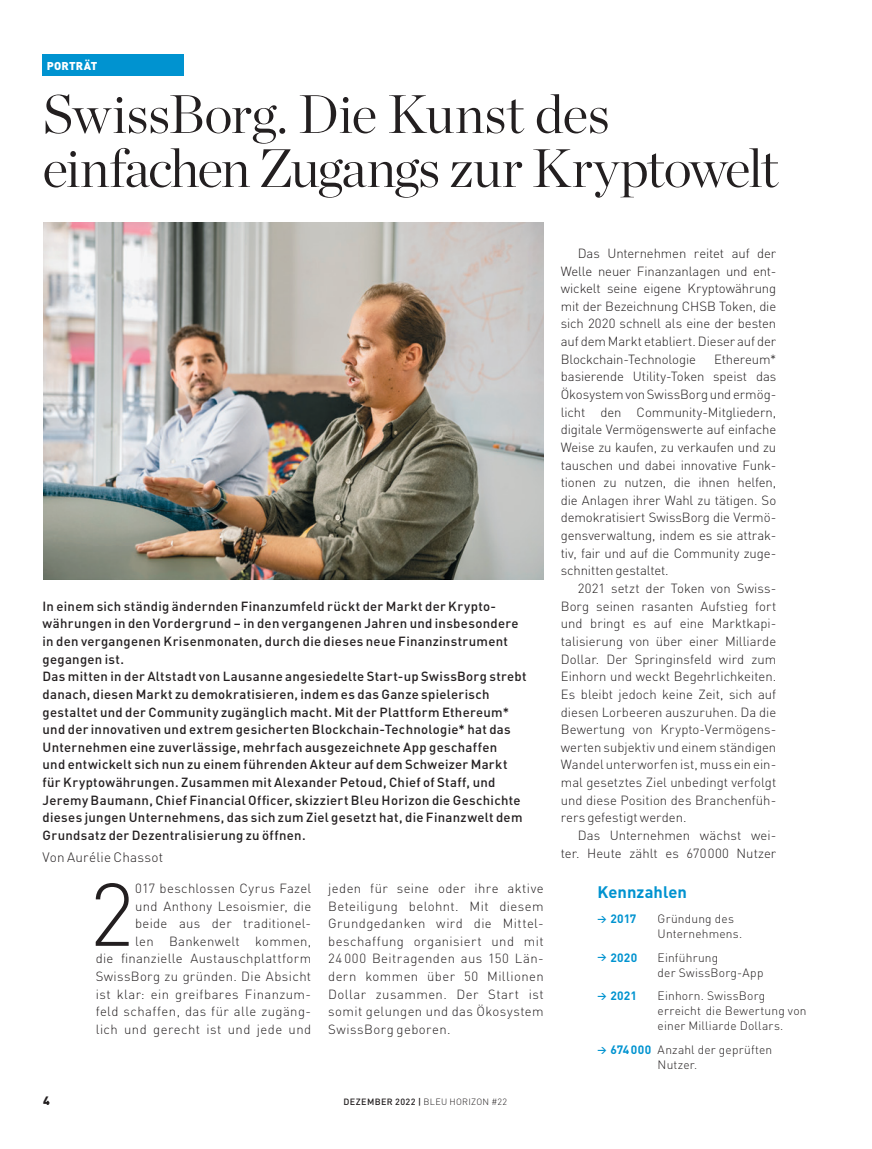
<style>
.page{position:relative;width:872px;height:1149px;background:#fff}
.page>*{position:absolute;margin:0;border:0;box-sizing:border-box;transform-origin:0 0}
.TXT_courant_lettrine{font:300 87.45px "DIN";color:#231f20}
.TITRE_NIVEAU_2{font:300 54px/54px "Chronicle Display";letter-spacing:-.02em;color:#231f20}
.t1{font:700 16.5px "DIN";letter-spacing:.005em;color:#0093d0}
.TXT_INTRO{font:300 13.5px "DIN";letter-spacing:.015em;color:#231f20}
.TXT_courant_DEUTSCH{font:300 13.2px/17.7px "DIN";color:#231f20;text-align:justify}
.Chapeau___Intro_DEUT{font:500 13.2px/17.7px "DIN";letter-spacing:.02em;color:#231f20}
.TXT_courant_lettrine-2{font:300 13.2px/17.5px "DIN";letter-spacing:.03em;color:#231f20;text-align:right}
.t2{font:300 12px/15px "DIN";letter-spacing:.015em;color:#231f20}
.t3{font:700 12px "DIN";letter-spacing:.02em;color:#0093d0}
.t4{font:900 12px "DIN";color:#231f20}
.t5{font:900 11.25px "DIN";letter-spacing:.02em;color:#fff}
.t6{font:300 9px "DIN";letter-spacing:.03em;color:#231f20}
.s1{font-weight:500}
.s2{font-size:9px}
.s3{font-weight:700;font-size:9px;color:#0093d0}
.s4{font-weight:700;color:#0093d0}
</style>
<div class="page">
<div style="left:43px;top:54px;width:141px;height:22px;background:#0093d0"></div>
<img style="left:43px;top:222px;width:501px;height:357px">
<p class="t5" style="left:47px;top:58px;width:52px">PORTRÄT</p>
<p class="TITRE_NIVEAU_2" style="left:43px;top:83px;width:738px">SwissBorg. Die Kunst des einfachen Zugangs zur Kryptowelt</p>
<p class="Chapeau___Intro_DEUT" style="left:43px;top:596px;width:477px">In einem sich ständig ändernden Finanzumfeld rückt der Markt der Krypto&shy;währungen in den Vordergrund – in den vergangenen Jahren und insbesondere in den vergangenen Krisenmonaten, durch die dieses neue Finanzinstrument gegangen ist.</p>
<p class="Chapeau___Intro_DEUT" style="left:43px;top:667px;width:485px">Das mitten in der Altstadt von Lausanne angesiedelte Start-up SwissBorg strebt danach, diesen Markt zu demokratisieren, indem es das Ganze spielerisch gestaltet und der Community zugänglich macht. Mit der Plattform Ethereum* und der innovativen und extrem gesicherten Blockchain-Technologie* hat das Unternehmen eine zuverlässige, mehrfach ausgezeichnete App geschaffen<br>und entwickelt sich nun zu einem führenden Akteur auf dem Schweizer Markt für Kryptowährungen. Zusammen mit Alexander Petoud, Chief of Staff, und Jeremy Baumann, Chief Financial Officer, skizziert Bleu Horizon die Geschichte dieses jungen Unternehmens, das sich zum Ziel gesetzt hat, die Finanzwelt dem Grundsatz der Dezentralisierung zu öffnen.</p>
<p class="TXT_INTRO" style="left:43px;top:848px;width:122px">Von Aurélie Chassot</p>
<p class="TXT_courant_lettrine" style="left:89px;top:860px;width:46px">2</p>
<p class="TXT_courant_lettrine-2" style="left:96px;top:879px;width:217px">017 beschlossen Cyrus Fazel<br>und Anthony Lesoismier, die<br>beide aus der traditionel-<br>len Bankenwelt kommen,<br>die finanzielle Austauschplattform<br>SwissBorg zu gründen. Die Absicht ist klar: ein greifbares Finanzum&shy;feld schaffen, das für alle zugäng&shy;lich und gerecht ist und jede und</p>
<p class="TXT_courant_lettrine-2" style="left:328px;top:879px;width:217px;text-align:justify">jeden für seine oder ihre aktive Beteiligung belohnt. Mit diesem Grundgedanken wird die Mittel&shy;beschaffung organisiert und mit 24 000 Beitragenden aus 150 Län&shy;dern kommen über 50 Millionen Dollar zusammen. Der Start ist somit gelungen und das Ökosystem SwissBorg geboren.</p>
<p class="t4" style="left:43px;top:1091px;width:8px">4</p>
<p class="t6" style="left:343px;top:1095px;width:165px"><span class="s1">DEZEMBER 2022 |</span> BLEU HORIZON #22</p>
<p class="TXT_courant_DEUTSCH" style="left:561px;top:244px;width:217px;text-indent:17px">Das Unternehmen reitet auf der Welle neuer Finanzanlagen und ent&shy;wickelt seine eigene Kryptowährung mit der Bezeichnung CHSB Token, die sich 2020 schnell als eine der besten auf dem Markt etabliert. Dieser auf der Blockchain-Technologie</p>
<p class="TXT_courant_DEUTSCH" style="left:561px;top:350px;width:217px;text-indent:153px">Ethereum* basierende Utility-Token speist das Ökosystem von SwissBorg und ermög&shy;licht den Community-Mitgliedern, digitale Vermögenswerte auf einfache Weise zu kaufen, zu verkaufen und zu tauschen und dabei innovative Funk&shy;tionen zu nutzen, die ihnen helfen, die Anlagen ihrer Wahl zu tätigen. So demokratisiert SwissBorg die Vermö&shy;gensverwaltung, indem es sie attrak&shy;tiv, fair und auf die Community zuge&shy;schnitten gestaltet.</p>
<p class="TXT_courant_DEUTSCH" style="left:561px;top:579px;width:217px;text-indent:17px">2021 setzt der Token von Swiss-Borg seinen rasanten Aufstieg fort und bringt es auf eine Marktkapi&shy;talisierung von über einer Milliarde Dollar. Der Springinsfeld wird zum Einhorn und weckt Begehrlichkeiten.<br>Es bleibt jedoch keine Zeit, sich auf diesen Lorbeeren auszuruhen. Da die Bewertung von Krypto-Vermögens&shy;werten subjektiv und einem ständigen Wandel unterworfen ist, muss ein ein&shy;mal gesetztes Ziel unbedingt verfolgt und diese Position des Branchenfüh&shy;rers gefestigt werden.</p>
<p class="TXT_courant_DEUTSCH" style="left:561px;top:826px;width:217px;text-align:right">Das Unternehmen wächst wei&shy;ter. Heute zählt es 670000 Nutzer</p>
<p class="t1" style="left:597px;top:881px;width:91px">Kennzahlen</p>
<p class="t3" style="left:597px;top:910px;width:40px"><span class="s2">&gt;</span> 2017</p>
<p class="t2" style="left:657px;top:911px;width:86px">Gründung des<br>Unternehmens.</p>
<p class="t3" style="left:597px;top:949px;width:41px"><span class="s2">&gt;</span> 2020</p>
<p class="t2" style="left:657px;top:949px;width:107px">Einführung<br>der SwissBorg-App</p>
<p class="t3" style="left:597px;top:987px;width:41px"><span class="s2">&gt;</span> 2021</p>
<p class="t2" style="left:657px;top:988px;width:150px">Einhorn. SwissBorg erreicht die Bewertung von einer Milliarde Dollars.</p>
<p class="t2" style="left:657px;top:1041px;width:116px;text-indent:-60px"><span class="s3">&gt;</span> <span class="s4">674000</span> Anzahl der geprüften<br>Nutzer.</p>
</div>
